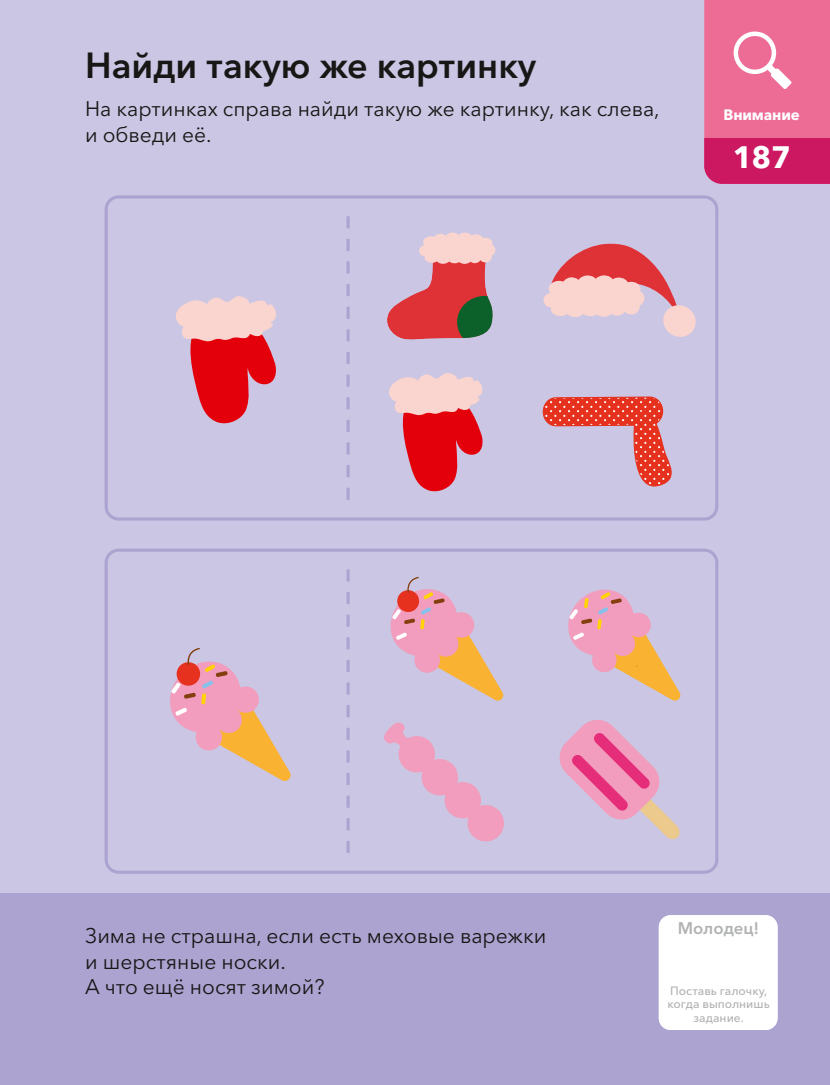
<style>
.page{position:relative;width:830px;height:1085px;background:#fff}
.page>*{position:absolute;margin:0;border:0;box-sizing:border-box;transform-origin:0 0}
.t1{font:600 36px "Avenir Next Cyr";color:#181716}
.t2{font:700 30.75px "Avenir Next Cyr";color:#fff}
.t3{font:21px/25.5px "Avenir Next Cyr";color:#181716}
.t4{font:600 16.8px "Avenir Next Cyr";color:#b1b2b3}
.t5{font:700 15px "Avenir Next Cyr";letter-spacing:-.01em;color:#fff}
.t6{font:500 12px/13.5px "Avenir Next Cyr";color:#b1b2b3;text-align:center}
</style>
<div class="page">
<div style="left:0;top:0;width:829px;height:1073px;background:#cbc6e3"></div>
<div style="left:0;top:893px;width:829px;height:191px;background:#aca3d1"></div>
<div style="left:658px;top:915px;width:119px;height:114px;background:#fff;border-radius:12px"></div>
<svg style="left:704px;top:0;width:125px;height:184px;background:#e55d8d"></svg>
<div style="left:105px;top:195px;width:613px;height:325px;border:3px solid #aca3d1;border-radius:12px"></div>
<svg style="left:346px;top:216px;width:3px;height:283px"></svg>
<div style="left:105px;top:548px;width:613px;height:325px;border:3px solid #aca3d1;border-radius:12px"></div>
<svg style="left:346px;top:569px;width:3px;height:283px"></svg>
<svg style="left:542px;top:396px;width:130px;height:91px"></svg>
<svg style="left:175px;top:296px;width:101px;height:128px"></svg>
<svg style="left:543px;top:292px;width:16px;height:16px"></svg>
<svg style="left:548px;top:243px;width:148px;height:94px"></svg>
<svg style="left:387px;top:240px;width:105px;height:100px"></svg>
<div style="left:422px;top:236px;width:16px;height:12px;background:#fad4cf;border-radius:50%"></div>
<div style="left:432px;top:233px;width:16px;height:15px;background:#fad4cf;border-radius:50%"></div>
<div style="left:444px;top:232px;width:16px;height:12px;background:#fad4cf;border-radius:50%"></div>
<div style="left:456px;top:232px;width:16px;height:12px;background:#fad4cf;border-radius:50%"></div>
<div style="left:468px;top:234px;width:15px;height:12px;background:#fad4cf;border-radius:50%"></div>
<div style="left:477px;top:237px;width:15px;height:12px;background:#fad4cf;border-radius:50%"></div>
<div style="left:482px;top:244px;width:13px;height:12px;background:#fad4cf;border-radius:50%"></div>
<div style="left:478px;top:251px;width:14px;height:11px;background:#fad4cf;border-radius:50%"></div>
<div style="left:468px;top:252px;width:13px;height:11px;background:#fad4cf;border-radius:50%"></div>
<div style="left:457px;top:252px;width:15px;height:12px;background:#fad4cf;border-radius:50%"></div>
<div style="left:447px;top:252px;width:15px;height:11px;background:#fad4cf;border-radius:50%"></div>
<div style="left:435px;top:252px;width:16px;height:12px;background:#fad4cf;border-radius:50%"></div>
<div style="left:424px;top:251px;width:15px;height:12px;background:#fad4cf;border-radius:50%"></div>
<div style="left:418px;top:245px;width:13px;height:11px;background:#fad4cf;border-radius:50%"></div>
<div style="left:433px;top:244px;width:16px;height:12px;background:#fad4cf;border-radius:50%"></div>
<div style="left:442px;top:241px;width:16px;height:11px;background:#fad4cf;border-radius:50%"></div>
<div style="left:429px;top:243px;width:15px;height:11px;background:#fad4cf;border-radius:50%"></div>
<div style="left:447px;top:246px;width:16px;height:12px;background:#fad4cf;border-radius:50%"></div>
<div style="left:455px;top:241px;width:15px;height:11px;background:#fad4cf;border-radius:50%"></div>
<div style="left:463px;top:247px;width:16px;height:11px;background:#fad4cf;border-radius:50%"></div>
<div style="left:469px;top:244px;width:16px;height:12px;background:#fad4cf;border-radius:50%"></div>
<div style="left:463px;top:238px;width:15px;height:12px;background:#fad4cf;border-radius:50%"></div>
<svg style="left:389px;top:373px;width:94px;height:119px"></svg>
<svg style="left:559px;top:720px;width:121px;height:119px"></svg>
<svg style="left:170px;top:648px;width:121px;height:133px"></svg>
<svg style="left:568px;top:589px;width:112px;height:112px"></svg>
<svg style="left:390px;top:576px;width:113px;height:125px"></svg>
<svg style="left:384px;top:722px;width:120px;height:119px"></svg>
<h1 class="t1" style="left:85px;top:43px;width:452px">Найди такую же картинку</h1>
<p class="t3" style="left:85px;top:96px;width:576px">На картинках справа найди такую же картинку, как слева, и обведи её.</p>
<p class="t5" style="left:723px;top:105px;width:78px">Внимание</p>
<h2 class="t2" style="left:732px;top:139px;width:60px">187</h2>
<p class="t3" style="left:85px;top:923px;width:462px">Зима не страшна, если есть меховые варежки и шерстяные носки.<br>А что ещё носят зимой?</p>
<p class="t4" style="left:677px;top:918px;width:83px">Молодец!</p>
<p class="t6" style="left:667px;top:983px;width:104px">Поставь галочку, когда выполнишь задание.</p>
</div>
